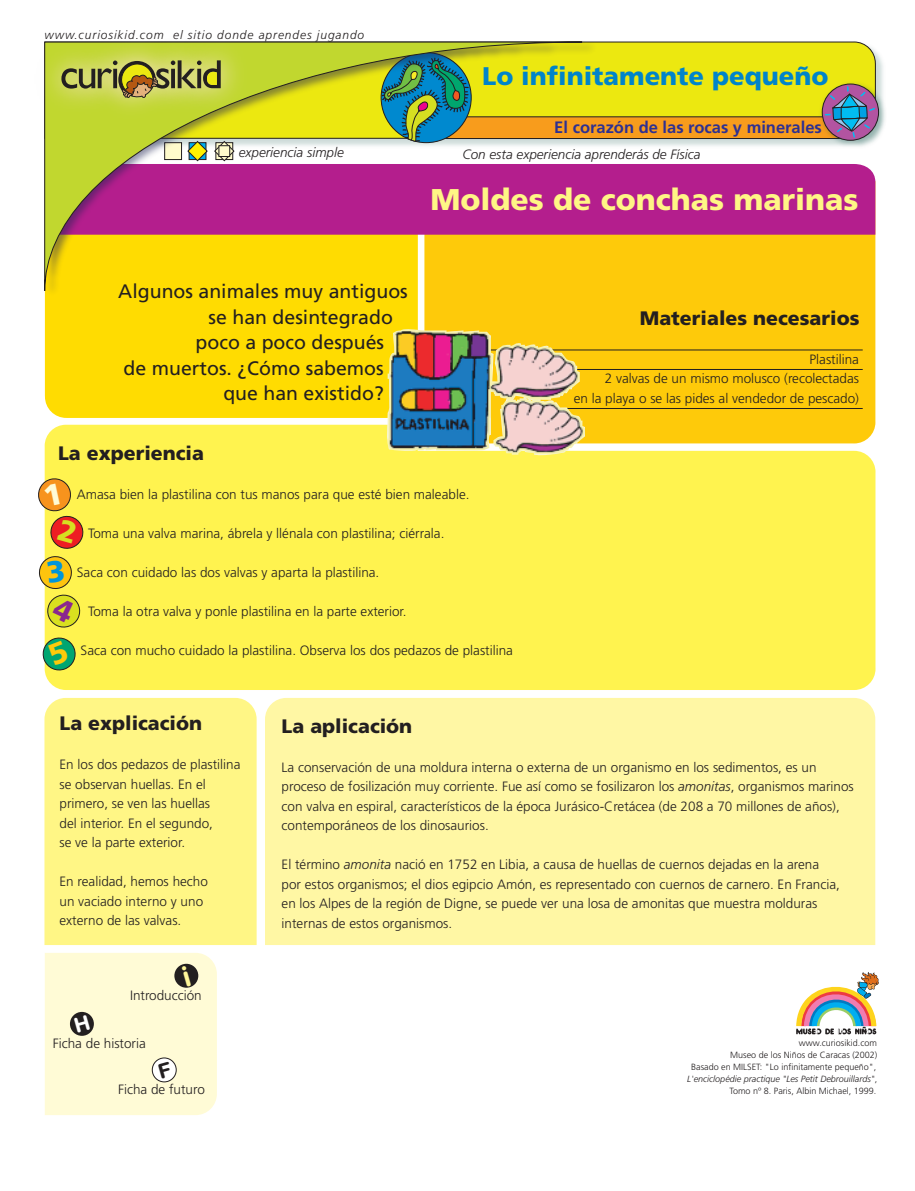
<style>
.page{position:relative;width:915px;height:1191px;background:#fff}
.page>*{position:absolute;margin:0;border:0;box-sizing:border-box;transform-origin:0 0}
.t1{font:900 30px "Frutiger";color:#fff685}
.t2{font:900 25.5px "Frutiger";color:#0084ca}
.t3{font:19.5px "Frutiger";color:#231f20}
.t4{font:900 19.5px "Frutiger";color:#231f20}
.t5{font:700 16.5px "Frutiger";color:#2e3092}
.t6{font:300 13.5px/19.5px "Frutiger";color:#231f20}
.t7{font:italic 300 13.5px "Frutiger";color:#231f20}
.t8{font:italic 300 12px "Frutiger";letter-spacing:.075em;color:#231f20}
.t9{font:300 9px/12px "Frutiger";color:#231f20;text-align:right}
.s1{font-style:italic}
</style>
<div class="page">
<div style="left:265px;top:698px;width:610px;height:247px;background:#fff7a4"></div>
<div style="left:44px;top:698px;width:212px;height:247px;background:#fff685"></div>
<div style="left:45px;top:425px;width:830px;height:265px;background:#fff34f"></div>
<div style="left:424px;top:235px;width:451px;height:208px;background:#feca0a"></div>
<div style="left:45px;top:296px;width:373px;height:122px;background:#ffdc01"></div>
<svg style="left:585px;top:408px;width:277px;height:1px"></svg>
<svg style="left:585px;top:369px;width:277px;height:1px"></svg>
<svg style="left:585px;top:349px;width:277px;height:1px"></svg>
<svg style="left:796px;top:972px;width:82px;height:62px"></svg>
<div style="left:597px;top:164px;width:278px;height:71px;background:#b41e8d"></div>
<img style="left:597px;top:52px;width:286px;height:94px">
<img style="left:818px;top:81px;width:67px;height:66px">
<img style="left:45px;top:41px;width:552px;height:255px">
<svg style="left:44px;top:42px;width:538px;height:249px;background:#d68f58"></svg>
<img style="left:44px;top:41px;width:8px;height:107px">
<img style="left:52px;top:41px;width:7px;height:107px">
<img style="left:214px;top:41px;width:68px;height:107px">
<img style="left:59px;top:41px;width:155px;height:111px">
<svg style="left:61px;top:60px;width:160px;height:42px;background:#a6a647"></svg>
<svg style="left:380px;top:44px;width:496px;height:98px;background:#c6c130"></svg>
<img style="left:385px;top:327px;width:200px;height:129px">
<svg style="left:38px;top:477px;width:47px;height:152px;background:#ebc04a"></svg>
<div style="left:45px;top:953px;width:172px;height:162px;background:#fffbd6"></div>
<svg style="left:42px;top:635px;width:35px;height:37px"></svg>
<p class="t8" style="left:45px;top:28px;width:321px">www.curiosikid.com el sitio donde aprendes jugando</p>
<p class="t7" style="left:239px;top:144px;width:106px">experiencia simple</p>
<h2 class="t2" style="left:482px;top:61px;width:347px">Lo infinitamente pequeño</h2>
<p class="t5" style="left:554px;top:118px;width:269px">El corazón de las rocas y minerales</p>
<p class="t7" style="left:462px;top:146px;width:239px">Con esta experiencia aprenderás de Física</p>
<h1 class="t1" style="left:430px;top:182px;width:429px">Moldes de conchas marinas</h1>
<h3 class="t3" style="left:118px;top:280px;width:291px">Algunos animales muy antiguos</h3>
<h3 class="t3" style="left:208px;top:306px;width:186px">se han desintegrado</h3>
<h3 class="t3" style="left:195px;top:331px;width:190px">poco a poco después</h3>
<h3 class="t3" style="left:123px;top:357px;width:262px">de muertos. ¿Cómo sabemos</h3>
<h3 class="t3" style="left:223px;top:382px;width:162px">que han existido?</h3>
<h3 class="t4" style="left:639px;top:306px;width:221px">Materiales necesarios</h3>
<p class="t6" style="left:573px;top:349px;width:287px;text-align:right">Plastilina<br>2 valvas de un mismo molusco (recolectadas<br>en la playa o se las pides al vendedor de pescado)</p>
<h3 class="t4" style="left:58px;top:442px;width:147px">La experiencia</h3>
<p class="t6" style="left:77px;top:485px;width:394px">Amasa bien la plastilina con tus manos para que esté bien maleable.</p>
<p class="t6" style="left:88px;top:524px;width:358px">Toma una valva marina, ábrela y llénala con plastilina; ciérrala.</p>
<p class="t6" style="left:77px;top:563px;width:304px">Saca con cuidado las dos valvas y aparta la plastilina.</p>
<p class="t6" style="left:88px;top:602px;width:320px">Toma la otra valva y ponle plastilina en la parte exterior.</p>
<p class="t6" style="left:81px;top:641px;width:434px">Saca con mucho cuidado la plastilina. Observa los dos pedazos de plastilina</p>
<h3 class="t4" style="left:60px;top:712px;width:144px">La explicación</h3>
<p class="t6" style="left:60px;top:755px;width:182px">En los dos pedazos de plastilina se observan huellas. En el primero, se ven las huellas<br>del interior. En el segundo,<br>se ve la parte exterior.</p>
<p class="t6" style="left:60px;top:872px;width:150px">En realidad, hemos hecho un vaciado interno y uno externo de las valvas.</p>
<p class="t6" style="left:130px;top:985px;width:73px">Introducción</p>
<p class="t6" style="left:53px;top:1033px;width:95px">Ficha de historia</p>
<p class="t6" style="left:118px;top:1079px;width:88px">Ficha de futuro</p>
<h3 class="t4" style="left:281px;top:714px;width:132px">La aplicación</h3>
<p class="t6" style="left:281px;top:757px;width:573px">La conservación de una moldura interna o externa de un organismo en los sedimentos, es un proceso de fosilización muy corriente. Fue así como se fosilizaron los <span class="s1">amonitas</span>, organismos marinos con valva en espiral, característicos de la época Jurásico-Cretácea (de 208 a 70 millones de años), contemporáneos de los dinosaurios.</p>
<p class="t6" style="left:281px;top:854px;width:559px">El término <span class="s1">amonita</span> nació en 1752 en Libia, a causa de huellas de cuernos dejadas en la arena por estos organismos; el dios egipcio Amón, es representado con cuernos de carnero. En Francia, en los Alpes de la región de Digne, se puede ver una losa de amonitas que muestra molduras internas de estos organismos.</p>
<p class="t9" style="left:687px;top:1037px;width:191px">www.curiosikid.com<br>Museo de los Niños de Caracas (2002)<br>Basado en MILSET: "Lo infinitamente pequeño", <span class="s1">L'enciclopédie practique "Les Petit Debrouillards"</span>, Tomo nº 8. Paris, Albin Michael, 1999.</p>
</div>
